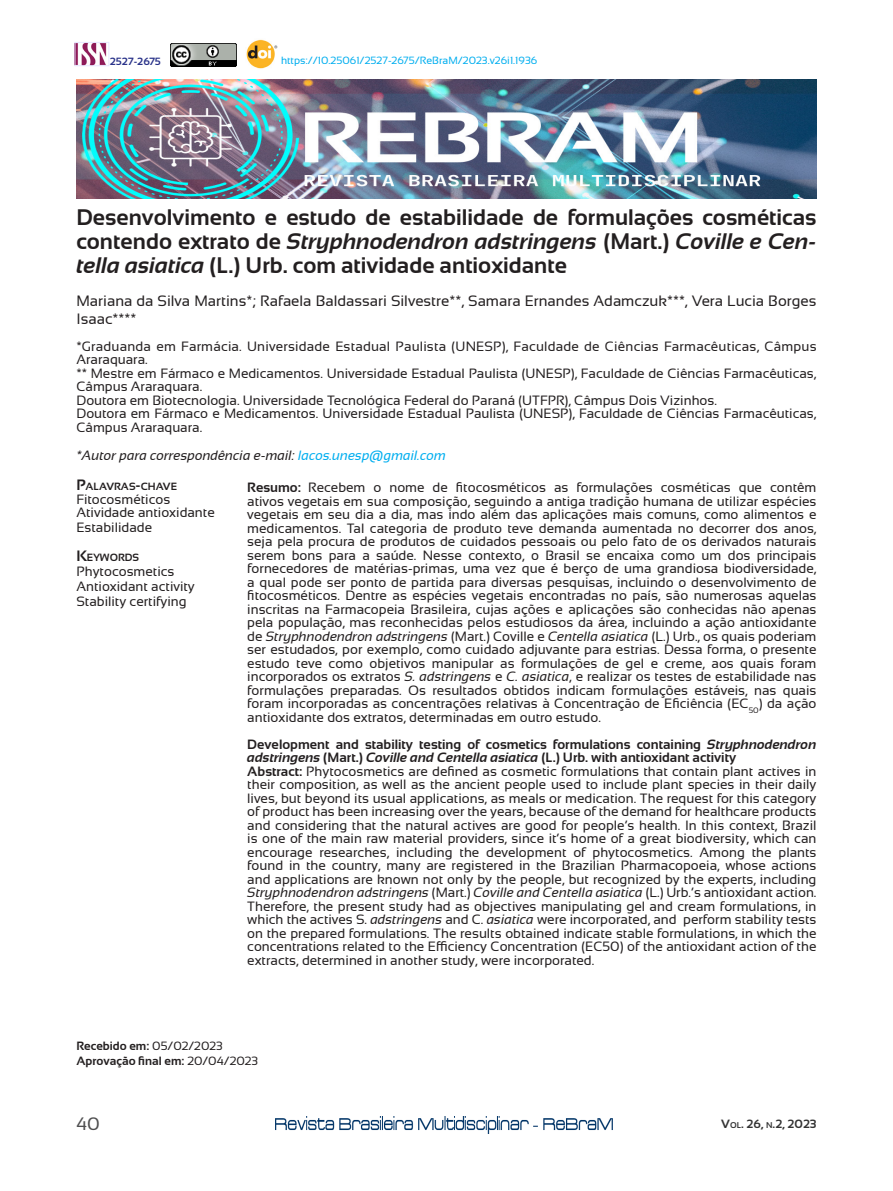
<style>
.page{position:relative;width:893px;height:1191px;background:#fff}
.page>*{position:absolute;margin:0;border:0;box-sizing:border-box;transform-origin:0 0}
.Parágrafo_básico_-_titulo{font:700 22.5px/24px "Sansation";color:#231f20;text-align:justify}
.t1{font:18px "Sansation";color:#4f4f50}
.tITULACAO{font:15px/18px "Sansation";color:#231f20}
.tITULACAO-2{font:13.5px/13.5px "Sansation";color:#231f20}
.t2{font:700 13.5px/13.5px "Sansation";color:#231f20}
.tITULACAO-3{font:italic 13.5px "Sansation";color:#231f20}
.tITULACAO-4{font:700 12px "Sansation";color:#231f20}
.t3{font:700 12px "Sansation";color:#333}
.Corpo_do_texto{font:10.5px "Sansation";color:#00aeef}
.tITULACAO-5{font:700 10.5px "Sansation";color:#231f20}
.t4{font:700 10.5px "Sansation";color:#293289}
.s1{font-style:italic}
.s2{color:#00aeef}
.s3{font-size:15px}
.s4{font-weight:700}
.s5{font-weight:400}
.s6{font-size:8.4px}
</style>
<div class="page">
<img style="left:275px;top:1116px;width:338px;height:17px">
<img style="left:77px;top:44px;width:30px;height:20px">
<div style="left:75px;top:42px;width:34px;height:24px;border:1px solid #e6e6ff"></div>
<img style="left:171px;top:43px;width:66px;height:24px">
<img style="left:246px;top:39px;width:32px;height:30px">
<img style="left:76px;top:79px;width:740px;height:119px">
<p class="t4" style="left:110px;top:55px;width:53px">2527-2675</p>
<p class="Corpo_do_texto" style="left:281px;top:55px;width:258px">https://10.25061/2527-2675/ReBraM/2023.v26i1.1936</p>
<p class="Parágrafo_básico_-_titulo" style="left:76px;top:205px;width:741px">Desenvolvimento e estudo de estabilidade de formulações cosméticas contendo extrato de <span class="s1">Stryphnodendron adstringens</span> (Mart.) <span class="s1">Coville e Cen&shy;tella asiatica</span> (L.) Urb. com atividade antioxidante</p>
<p class="tITULACAO" style="left:76px;top:292px;width:741px">Mariana da Silva Martins*; Rafaela Baldassari Silvestre**, Samara Ernandes Adamczuk***, Vera Lucia Borges<br>Isaac****</p>
<p class="tITULACAO-2" style="left:76px;top:339px;width:742px">*Graduanda em Farmácia. Universidade Estadual Paulista (UNESP), Faculdade de Ciências Farmacêuticas, Câmpus<br>Araraquara.</p>
<p class="tITULACAO-2" style="left:76px;top:366px;width:741px">** Mestre em Fármaco e Medicamentos. Universidade Estadual Paulista (UNESP), Faculdade de Ciências Farmacêuticas,<br>Câmpus Araraquara.</p>
<p class="tITULACAO-2" style="left:76px;top:393px;width:642px">Doutora em Biotecnologia. Universidade Tecnológica Federal do Paraná (UTFPR), Câmpus Dois Vizinhos.</p>
<p class="tITULACAO-2" style="left:76px;top:407px;width:741px">Doutora em Fármaco e Medicamentos. Universidade Estadual Paulista (UNESP), Faculdade de Ciências Farmacêuticas,<br>Câmpus Araraquara.</p>
<p class="tITULACAO-3" style="left:76px;top:448px;width:371px">*Autor para correspondência e-mail: <span class="s2">lacos.unesp@gmail.com</span></p>
<p class="tITULACAO-5" style="left:76px;top:481px;width:102px"><span class="s3">P</span>ALAVRAS<span class="s3">-</span>CHAVE</p>
<p class="tITULACAO-2" style="left:76px;top:492px;width:95px">Fitocosméticos</p>
<p class="tITULACAO-2" style="left:76px;top:506px;width:140px">Atividade antioxidante</p>
<p class="tITULACAO-2" style="left:76px;top:521px;width:77px">Estabilidade</p>
<p class="tITULACAO-5" style="left:76px;top:551px;width:64px"><span class="s3">K</span>EYWORDS</p>
<p class="tITULACAO-2" style="left:76px;top:564px;width:100px">Phytocosmetics</p>
<p class="tITULACAO-2" style="left:76px;top:579px;width:120px">Antioxidant activity</p>
<p class="tITULACAO-2" style="left:76px;top:594px;width:112px">Stability certifying</p>
<p class="tITULACAO-2" style="left:247px;top:481px;width:571px;text-align:justify"><span class="s4">Resumo:</span> Recebem o nome de fitocosméticos as formulações cosméticas que contêm ativos vegetais em sua composição, seguindo a antiga tradição humana de utilizar espécies vegetais em seu dia a dia, mas indo além das aplicações mais comuns, como alimentos e medicamentos. Tal categoria de produto teve demanda aumentada no decorrer dos anos, seja pela procura de produtos de cuidados pessoais ou pelo fato de os derivados naturais serem bons para a saúde. Nesse contexto, o Brasil se encaixa como um dos principais fornecedores de matérias-primas, uma vez que é berço de uma grandiosa biodiversidade, a qual pode ser ponto de partida para diversas pesquisas, incluindo o desenvolvimento de fitocosméticos. Dentre as espécies vegetais encontradas no país, são numerosas aquelas inscritas na Farmacopeia Brasileira, cujas ações e aplicações são conhecidas não apenas pela população, mas reconhecidas pelos estudiosos da área, incluindo a ação antioxidante de <span class="s1">Stryphnodendron adstringens</span> (Mart.) Coville e <span class="s1">Centella asiatica</span> (L.) Urb., os quais poderiam ser estudados, por exemplo, como cuidado adjuvante para estrias. Dessa forma, o presente estudo teve como objetivos manipular as formulações de gel e creme, aos quais foram incorporados os extratos <span class="s1">S. adstringens</span> e <span class="s1">C. asiatica</span>, e realizar os testes de estabilidade nas formulações preparadas. Os resultados obtidos indicam formulações estáveis, nas quais foram incorporadas as concentrações relativas à Concentração de Eficiência (EC<sub>50</sub>) da ação antioxidante dos extratos, determinadas em outro estudo.</p>
<p class="t2" style="left:247px;top:737px;width:571px">Development and stability testing of cosmetics formulations containing <span class="s1">Stryphnodendron adstringens</span> (Mart.) <span class="s1">Coville and Centella asiatica</span> (L.) Urb. with antioxidant activity</p>
<p class="tITULACAO-2" style="left:247px;top:764px;width:571px;text-align:justify"><span class="s4">Abstract:</span> Phytocosmetics are defined as cosmetic formulations that contain plant actives in their composition, as well as the ancient people used to include plant species in their daily lives, but beyond its usual applications, as meals or medication. The request for this category of product has been increasing over the years, because of the demand for healthcare products and considering that the natural actives are good for people’s health. In this context, Brazil is one of the main raw material providers, since it’s home of a great biodiversity, which can encourage researches, including the development of phytocosmetics. Among the plants found in the country, many are registered in the Brazilian Pharmacopoeia, whose actions and applications are known not only by the people, but recognized by the experts, including <span class="s1">Stryphnodendron adstringens</span> (Mart.) <span class="s1">Coville and Centella asiatica</span> (L.) Urb.’s antioxidant action.<br>Therefore, the present study had as objectives manipulating gel and cream formulations, in which the actives S. <span class="s1">adstringens</span> and C. <span class="s1">asiatica</span> were incorporated, and perform stability tests on the prepared formulations. The results obtained indicate stable formulations, in which the concentrations related to the Efficiency Concentration (EC50) of the antioxidant action of the extracts, determined in another study, were incorporated.</p>
<p class="tITULACAO-4" style="left:76px;top:1039px;width:148px">Recebido em: <span class="s5">05/02/2023</span></p>
<p class="tITULACAO-4" style="left:76px;top:1054px;width:183px">Aprovação final em: <span class="s5">20/04/2023</span></p>
<h2 class="t1" style="left:76px;top:1113px;width:25px">40</h2>
<p class="t3" style="left:721px;top:1117px;width:97px">V<span class="s6">OL</span>. 26, <span class="s6">N</span>.2, 2023</p>
</div>
